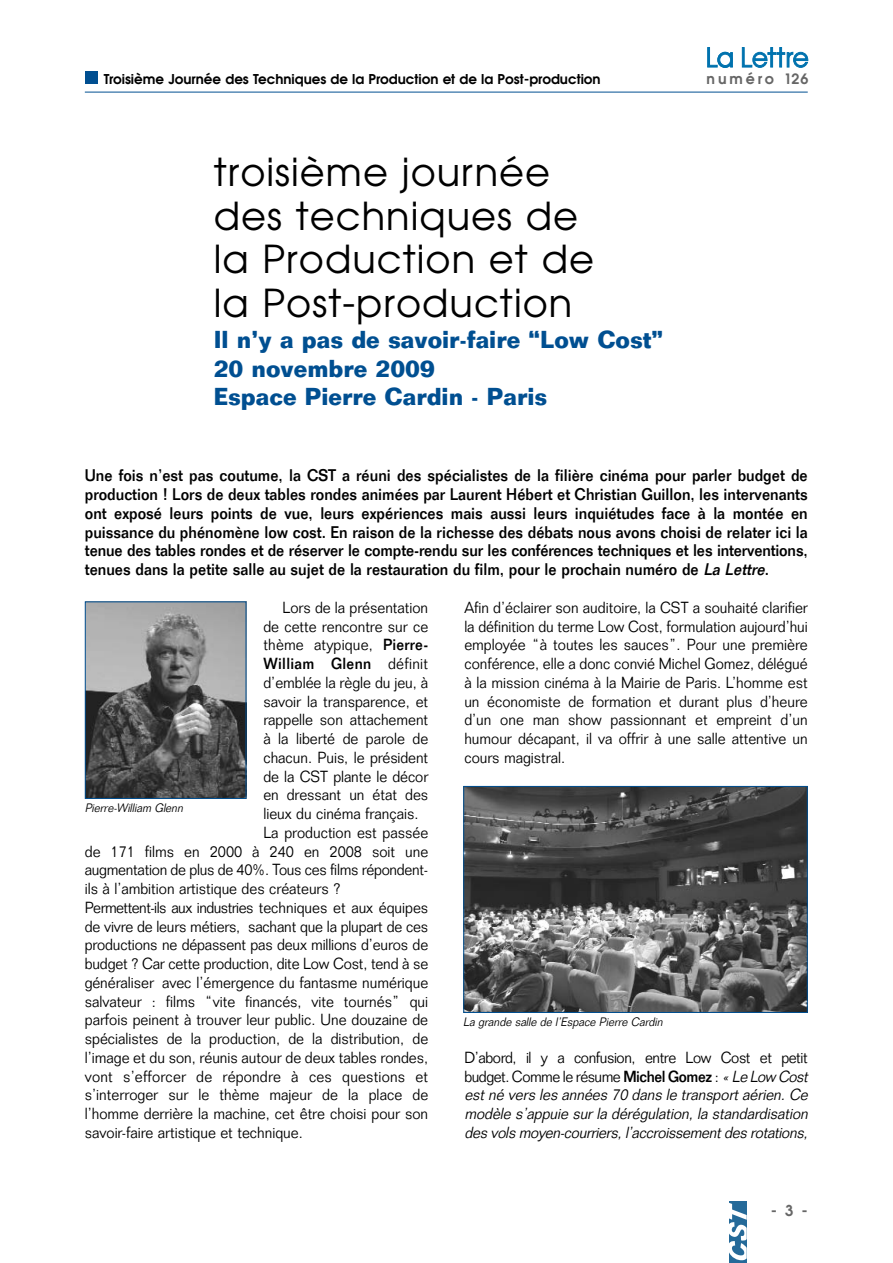
<style>
.page{position:relative;width:893px;height:1263px;background:#fff}
.page>*{position:absolute;margin:0;border:0;box-sizing:border-box;transform-origin:0 0}
.t1{font:38.4px/43.5px "Avant Garde";letter-spacing:.025em;color:#000}
.t2{font:700 24px/28.5px "Folio";color:#004f91;scale:.93 1}
.t3{font:500 16.5px/18.8px "Folio";color:#000;text-align:justify;scale:.93 1}
.t4{font:300 15.75px/18.8px "Folio";color:#000;text-align:justify;scale:.93 1}
.t5{font:italic 300 15.75px/18.8px "Folio";color:#000;scale:.93 1}
.t6{font:300 15.75px "Folio";letter-spacing:-.035em;color:#000;scale:.93 1}
.t7{font:500 15.75px "Folio";letter-spacing:.02em;color:#000;scale:.93 1}
.t8{font:600 15px "Avant Garde";color:#666}
.t9{font:600 14.25px "Avant Garde";letter-spacing:.2em;color:#666}
.t10{font:600 13.5px "Avant Garde";color:#000}
.t11{font:italic 300 12px "Folio";color:#000;scale:.93 1}
.s1{font-style:italic}
.s2{font-weight:500}
.s3{font-weight:300}
.s4{font-style:normal}
.s5{font-weight:500;font-style:normal}
</style>
<div class="page">
<svg style="left:707px;top:47px;width:26px;height:21px"></svg>
<svg style="left:742px;top:47px;width:66px;height:21px"></svg>
<div style="left:717px;top:52px;width:15px;height:16px;border:1px solid #0072ae;border-radius:50%"></div>
<div style="left:729px;top:1201px;width:18px;height:62px;background:#256a99"></div>
<svg style="left:729px;top:1203px;width:18px;height:58px"></svg>
<div style="left:85px;top:71px;width:13px;height:13px;background:#004f91"></div>
<hr style="left:85px;top:92px;width:723px;height:1px;background:#004f91">
<img style="left:87px;top:603px;width:157px;height:194px">
<div style="left:85px;top:601px;width:161px;height:198px;border:1px solid #004f91"></div>
<img style="left:465px;top:788px;width:341px;height:223px">
<div style="left:463px;top:786px;width:345px;height:227px;border:1px solid #004f91"></div>
<p class="t10" style="left:104px;top:72px;width:498px">Troisième Journée des Techniques de la Production et de la Post-production</p>
<p class="t9" style="left:707px;top:72px;width:103px">numéro 126</p>
<h1 class="t1" style="left:214px;top:154px;width:382px">troisième journée des techniques de la Production et de la Post-production</h1>
<h2 class="t2" style="left:214px;top:328px;width:485px">Il n’y a pas de savoir-faire “Low Cost”<br>20 novembre 2009<br>Espace Pierre Cardin - Paris</h2>
<p class="t3" style="left:85px;top:468px;width:779px">Une fois n’est pas coutume, la CST a réuni des spécialistes de la filière cinéma pour parler budget de production ! Lors de deux tables rondes animées par Laurent Hébert et Christian Guillon, les intervenants ont exposé leurs points de vue, leurs expériences mais aussi leurs inquiétudes face à la montée en puissance du phénomène low cost. En raison de la richesse des débats nous avons choisi de relater ici la tenue des tables rondes et de réserver le compte-rendu sur les conférences techniques et les interventions, tenues dans la petite salle au sujet de la restauration du film, pour le prochain numéro de <span class="s1">La Lettre</span>.</p>
<p class="t4" style="left:283px;top:599px;width:158px">Lors de la présentation</p>
<p class="t4" style="left:263px;top:618px;width:179px">de cette rencontre sur ce</p>
<p class="t4" style="left:263px;top:637px;width:179px">thème atypique, <span class="s2">Pierre-</span></p>
<p class="t7" style="left:263px;top:657px;width:179px">William Glenn <span class="s3">définit</span></p>
<p class="t4" style="left:263px;top:674px;width:179px">d’emblée la règle du jeu, à</p>
<p class="t4" style="left:263px;top:693px;width:179px">savoir la transparence, et</p>
<p class="t4" style="left:263px;top:712px;width:179px">rappelle son attachement</p>
<p class="t4" style="left:263px;top:731px;width:179px">à la liberté de parole de</p>
<p class="t4" style="left:263px;top:749px;width:179px">chacun. Puis, le président</p>
<p class="t4" style="left:263px;top:768px;width:179px">de la CST plante le décor</p>
<p class="t4" style="left:263px;top:787px;width:179px">en dressant un état des</p>
<p class="t4" style="left:263px;top:806px;width:168px">lieux du cinéma français.</p>
<p class="t4" style="left:263px;top:824px;width:179px">La production est passée</p>
<p class="t4" style="left:85px;top:843px;width:371px">de 171 films en 2000 à 240 en 2008 soit une</p>
<p class="t4" style="left:85px;top:862px;width:371px">augmentation de plus de 40%. Tous ces films répondent-</p>
<p class="t4" style="left:85px;top:881px;width:276px">ils à l’ambition artistique des créateurs ?</p>
<p class="t6" style="left:85px;top:901px;width:371px">Permettent-ils aux industries techniques et aux équipes</p>
<p class="t4" style="left:85px;top:918px;width:371px">de vivre de leurs métiers, sachant que la plupart de ces</p>
<p class="t4" style="left:85px;top:937px;width:371px">productions ne dépassent pas deux millions d’euros de</p>
<p class="t4" style="left:85px;top:956px;width:371px">budget ? Car cette production, dite Low Cost, tend à se</p>
<p class="t4" style="left:85px;top:974px;width:371px">généraliser avec l’émergence du fantasme numérique</p>
<p class="t4" style="left:85px;top:993px;width:371px">salvateur : films “vite financés, vite tournés” qui</p>
<p class="t4" style="left:85px;top:1012px;width:371px">parfois peinent à trouver leur public. Une douzaine de</p>
<p class="t4" style="left:85px;top:1031px;width:371px">spécialistes de la production, de la distribution, de</p>
<p class="t4" style="left:85px;top:1049px;width:371px">l’image et du son, réunis autour de deux tables rondes,</p>
<p class="t4" style="left:85px;top:1068px;width:371px">vont s’efforcer de répondre à ces questions et</p>
<p class="t4" style="left:85px;top:1087px;width:371px">s’interroger sur le thème majeur de la place de</p>
<p class="t4" style="left:85px;top:1106px;width:371px">l’homme derrière la machine, cet être choisi pour son</p>
<p class="t4" style="left:85px;top:1125px;width:236px">savoir-faire artistique et technique.</p>
<p class="t11" style="left:85px;top:803px;width:109px">Pierre-William Glenn</p>
<p class="t4" style="left:464px;top:600px;width:371px">Afin d’éclairer son auditoire, la CST a souhaité clarifier la définition du terme Low Cost, formulation aujourd’hui employée “à toutes les sauces”. Pour une première conférence, elle a donc convié Michel Gomez, délégué à la mission cinéma à la Mairie de Paris. L’homme est un économiste de formation et durant plus d’heure d’un one man show passionnant et empreint d’un humour décapant, il va offrir à une salle attentive un cours magistral.</p>
<p class="t11" style="left:463px;top:1017px;width:218px">La grande salle de l’Espace Pierre Cardin</p>
<p class="t5" style="left:464px;top:1050px;width:374px"><span class="s4">D’abord, il y a confusion, entre Low Cost et petit budget. Comme le résume</span> <span class="s5">Michel Gomez</span> <span class="s4">:</span> « Le Low Cost est né vers les années 70 dans le transport aérien. Ce modèle s’appuie sur la dérégulation, la standardisation des vols moyen-courriers,l’accroissementdes rotations,</p>
<p class="t8" style="left:771px;top:1204px;width:38px">-3-</p>
</div>
